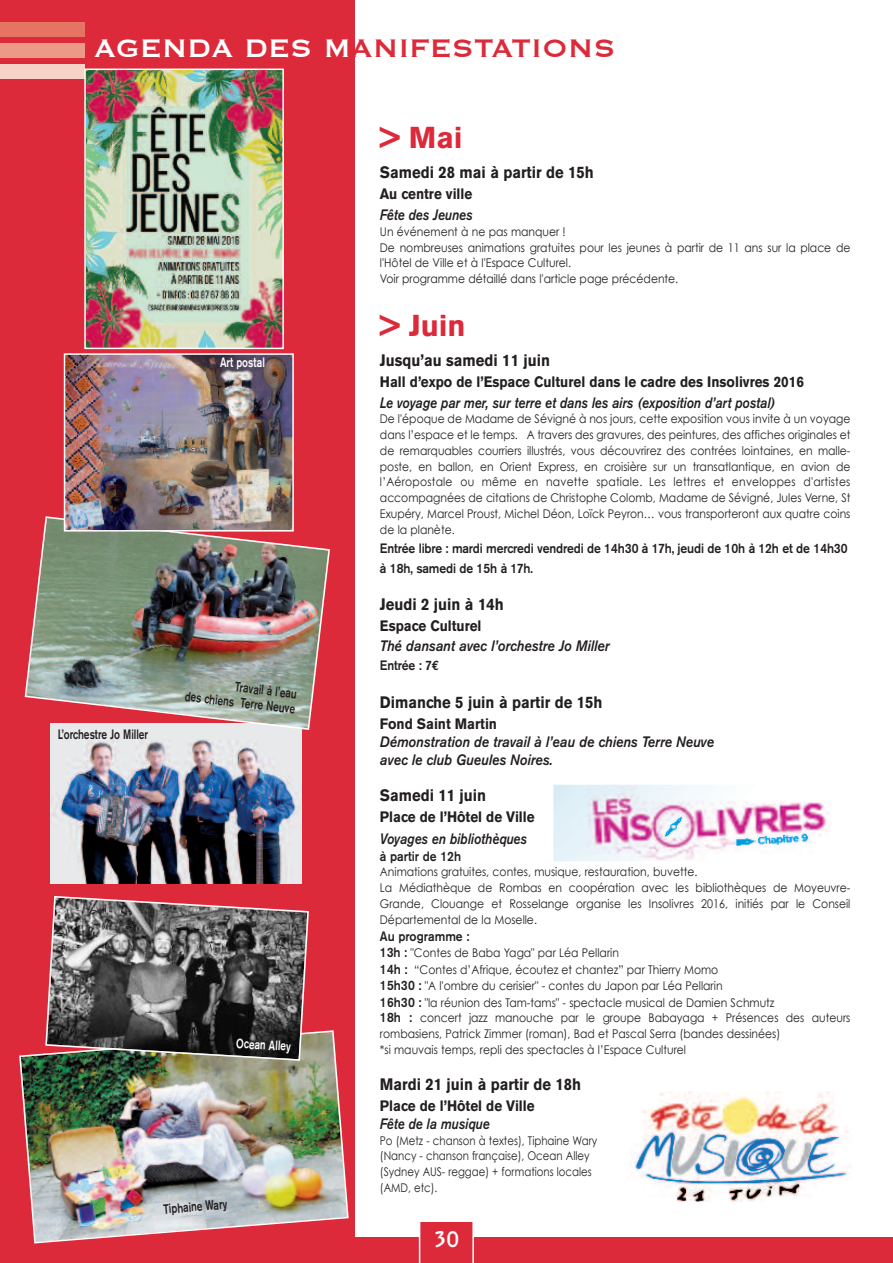
<style>
.page{position:relative;width:893px;height:1263px;background:#fff}
.page>*{position:absolute;margin:0;border:0;box-sizing:border-box;transform-origin:0 0}
.t1{font:33px "Copperplate";color:#dd2a3a}
.t2{font:700 30px "Akzidenz Grotesk BE";color:#dd2a3a}
.t3{font:500 22.5px "Blindfish";color:#fff}
.t4{font:700 16.5px "Akzidenz Grotesk BE";color:#231f20;scale:.9 1}
.t5{font:700 15px "Akzidenz Grotesk BE";color:#231f20;scale:.9 1}
.t6{font:italic 500 15px "Akzidenz Grotesk BE";color:#231f20;scale:.85 1}
.t7{font:italic 500 15px/18px "Akzidenz Grotesk BE";color:#231f20;scale:.9 1}
.t8{font:500 13.5px/19.5px "Akzidenz Grotesk BE";letter-spacing:-.01em;color:#231f20;scale:.9 1}
.t9{font:500 13.5px "Akzidenz Grotesk BE";letter-spacing:-.01em;color:#231f20;scale:.75 1}
.t10{font:500 13.5px "Akzidenz Grotesk BE";color:#fff;scale:.75 1}
.t11{font:12px/15.8px "Century Gothic";color:#231f20;scale:.9 1}
.t12{font:12px/15.8px "Century Gothic";color:#231f20;scale:.85 1}
.s1{color:#fff}
.s2{font-family:"Euro Mono";font-weight:700}
.s3{font-family:"Akzidenz Grotesk BE";font-weight:500;font-size:13.5px}
</style>
<div class="page">
<div style="left:0;top:0;width:355px;height:1263px;background:#dd2a3a"></div>
<div style="left:0;top:1237px;width:893px;height:26px;background:#dd2a3a"></div>
<svg style="left:419px;top:1222px;width:55px;height:41px"></svg>
<div style="left:0;top:22px;width:85px;height:15px;background:#e57465"></div>
<div style="left:0;top:43px;width:85px;height:15px;background:#ec9988"></div>
<div style="left:0;top:65px;width:85px;height:14px;background:#f7d3c7"></div>
<img style="left:19px;top:1030px;width:330px;height:214px">
<svg style="left:45px;top:896px;width:265px;height:165px;background:#685a5a"></svg>
<img style="left:634px;top:1093px;width:217px;height:107px">
<img style="left:555px;top:786px;width:274px;height:74px">
<div style="left:552px;top:783px;width:308px;height:80px;border:2px solid #fff"></div>
<img style="left:87px;top:72px;width:194px;height:274px">
<div style="left:84px;top:69px;width:200px;height:280px;border:2px solid #fff"></div>
<img style="left:50px;top:731px;width:252px;height:152px">
<img style="left:24px;top:515px;width:306px;height:216px">
<img style="left:67px;top:356px;width:224px;height:172px">
<div style="left:64px;top:353px;width:230px;height:178px;border:2px solid #fff"></div>
<h1 class="t1" style="left:94px;top:32px;width:523px"><span class="s1">AGENDA DES M</span>ANIFESTATIONS</h1>
<p class="t10" style="left:220px;top:357px;width:61px">Art postal</p>
<p class="t9" style="left:58px;top:729px;width:122px">L’orchestre Jo Miller</p>
<p class="t9" style="left:236px;top:682px;width:85px;rotate:7deg">Travail à l’eau</p>
<p class="t9" style="left:186px;top:691px;width:150px;rotate:7deg">des chiens Terre Neuve</p>
<p class="t10" style="left:236px;top:1038px;width:75px;rotate:3deg">Ocean Alley</p>
<p class="t9" style="left:163px;top:1204px;width:87px;rotate:-5deg">Tiphaine Wary</p>
<h2 class="t2" style="left:380px;top:126px;width:84px">&gt; Mai</h2>
<h3 class="t4" style="left:380px;top:166px;width:239px">Samedi 28 mai à partir de 15h</h3>
<p class="t5" style="left:380px;top:188px;width:104px">Au centre ville</p>
<p class="t6" style="left:380px;top:209px;width:110px">Fête des Jeunes</p>
<p class="t11" style="left:380px;top:223px;width:524px">Un événement à ne pas manquer !<br>De nombreuses animations gratuites pour les jeunes à partir de 11 ans sur la place de l'Hôtel de Ville et à l'Espace Culturel.<br>Voir programme détaillé dans l'article page précédente.</p>
<h2 class="t2" style="left:380px;top:313px;width:87px">&gt; Juin</h2>
<h3 class="t4" style="left:380px;top:353px;width:190px">Jusqu’au samedi 11 juin</h3>
<p class="t5" style="left:380px;top:375px;width:473px">Hall d’expo de l’Espace Culturel dans le cadre des Insolivres 2016</p>
<p class="t6" style="left:380px;top:397px;width:467px">Le voyage par mer, sur terre et dans les airs (exposition d’art postal)</p>
<p class="t11" style="left:380px;top:411px;width:524px;text-align:justify">De l'époque de Madame de Sévigné à nos jours, cette exposition vous invite à un voyage dans l’espace et le temps. A travers des gravures, des peintures, des affiches originales et de remarquables courriers illustrés, vous découvrirez des contrées lointaines, en malle&shy;poste, en ballon, en Orient Express, en croisière sur un transatlantique, en avion de l’Aéropostale ou même en navette spatiale. Les lettres et enveloppes d'artistes accompagnées de citations de Christophe Colomb, Madame de Sévigné, Jules Verne, St Exupéry, Marcel Proust, Michel Déon, Loïck Peyron… vous transporteront aux quatre coins de la planète.</p>
<p class="t8" style="left:380px;top:540px;width:521px">Entrée libre : mardi mercredi vendredi de 14h30 à 17h, jeudi de 10h à 12h et de 14h30 à 18h, samedi de 15h à 17h.</p>
<h3 class="t4" style="left:380px;top:598px;width:139px">Jeudi 2 juin à 14h</h3>
<p class="t5" style="left:380px;top:620px;width:114px">Espace Culturel</p>
<p class="t7" style="left:380px;top:637px;width:257px">Thé dansant avec l’orchestre Jo Miller</p>
<p class="t8" style="left:380px;top:657px;width:67px">Entrée : 7<span class="s2">€</span></p>
<h3 class="t4" style="left:380px;top:695px;width:249px">Dimanche 5 juin à partir de 15h</h3>
<p class="t5" style="left:380px;top:717px;width:132px">Fond Saint Martin</p>
<p class="t7" style="left:380px;top:733px;width:373px">Démonstration de travail à l’eau de chiens Terre Neuve avec le club Gueules Noires.</p>
<h3 class="t4" style="left:380px;top:788px;width:120px">Samedi 11 juin</h3>
<p class="t5" style="left:380px;top:810px;width:173px">Place de l’Hôtel de Ville</p>
<p class="t6" style="left:380px;top:833px;width:174px">Voyages en bibliothèques</p>
<p class="t8" style="left:380px;top:847px;width:92px">à partir de 12h</p>
<p class="t11" style="left:380px;top:864px;width:524px">Animations gratuites, contes, musique, restauration, buvette.<br>La Médiathèque de Rombas en coopération avec les bibliothèques de Moyeuvre-Grande, Clouange et Rosselange organise les Insolivres 2016, initiés par le Conseil Départemental de la Moselle.</p>
<p class="t8" style="left:380px;top:927px;width:101px">Au programme :</p>
<p class="t11" style="left:380px;top:944px;width:524px;line-height:16.2px"><span class="s3">13h :</span> "Contes de Baba Yaga" par Léa Pellarin<br><span class="s3">14h :</span> “Contes d’Afrique, écoutez et chantez” par Thierry Momo<br><span class="s3">15h30 :</span> "A l'ombre du cerisier" - contes du Japon par Léa Pellarin<br><span class="s3">16h30 :</span> "la réunion des Tam-tams" - spectacle musical de Damien Schmutz<br><span class="s3">18h :</span> concert jazz manouche par le groupe Babayaga + Présences des auteurs rombasiens, Patrick Zimmer (roman), Bad et Pascal Serra (bandes dessinées)<br>*si mauvais temps, repli des spectacles à l’Espace Culturel</p>
<h3 class="t4" style="left:380px;top:1077px;width:225px">Mardi 21 juin à partir de 18h</h3>
<p class="t5" style="left:380px;top:1100px;width:173px">Place de l’Hôtel de Ville</p>
<p class="t6" style="left:380px;top:1118px;width:131px">Fête de la musique</p>
<p class="t12" style="left:380px;top:1132px;width:257px">Po (Metz - chanson à textes), Tiphaine Wary (Nancy - chanson française), Ocean Alley (Sydney AUS- reggae) + formations locales (AMD, etc).</p>
<h3 class="t3" style="left:434px;top:1226px;width:27px">30</h3>
</div>
